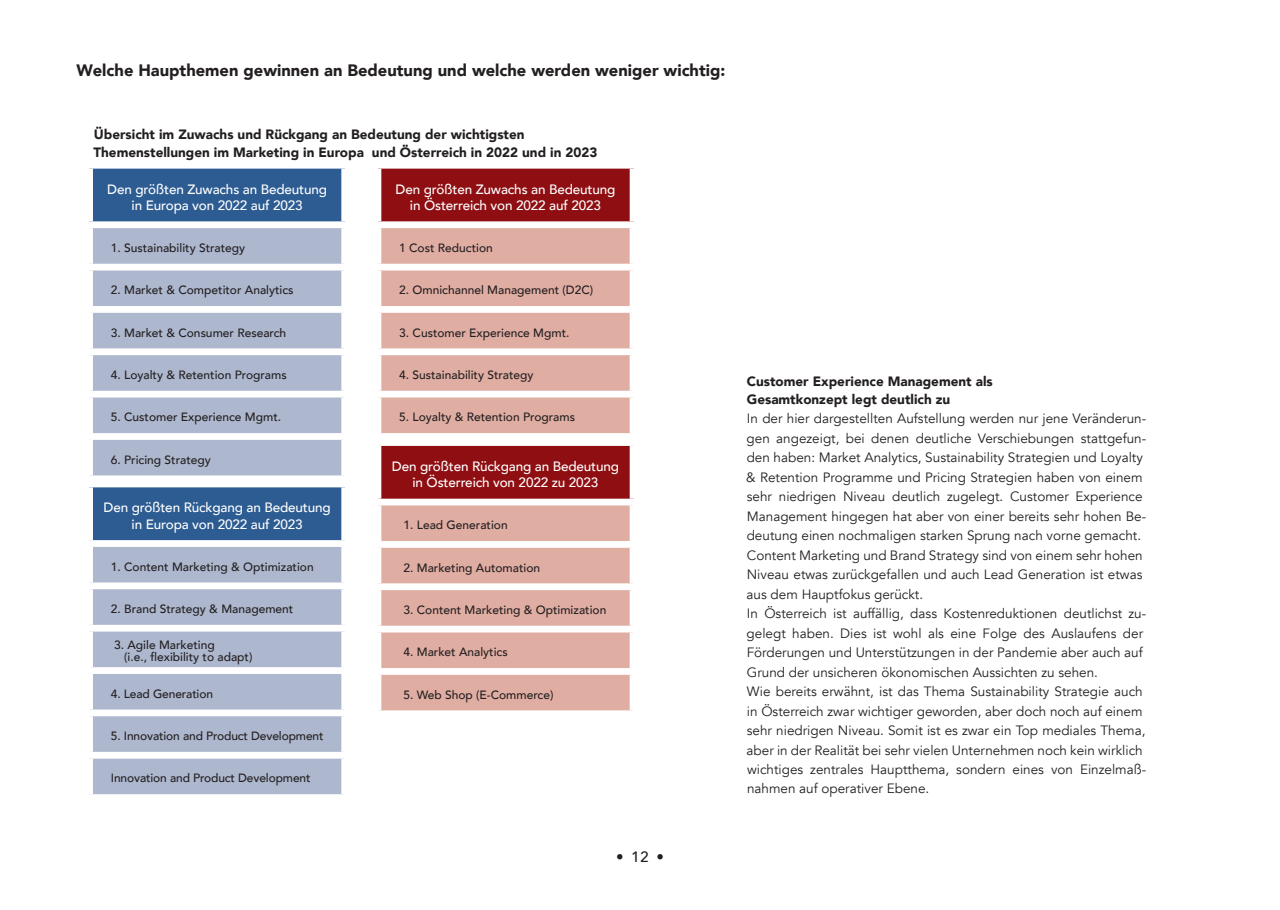
<style>
.page{position:relative;width:1280px;height:910px;background:#fff}
.page>*{position:absolute;margin:0;border:0;box-sizing:border-box;transform-origin:0 0}
.t1{font:900 16.5px "Avenir";color:#231f20}
.t2{font:500 15px "Avenir Next";color:#231f20}
.t3{font:13.5px/19.5px "Avenir";color:#231f20}
.t4{font:500 13.5px/16.2px "Avenir";letter-spacing:-.01em;color:#fff;text-align:center}
.t5{font:900 13.5px/18px "Avenir";color:#231f20}
.t6{font:500 12px/12.1px "Avenir";color:#231f20}
</style>
<div class="page">
<div style="left:90px;top:165px;width:255px;height:60px;background:#2c5c92"></div>
<div style="left:93px;top:228px;width:248px;height:247px;background:#adb7ce"></div>
<div style="left:86px;top:162px;width:262px;height:7px;background:#fff"></div>
<div style="left:86px;top:169px;width:7px;height:52px;background:#fff"></div>
<div style="left:341px;top:169px;width:7px;height:52px;background:#fff"></div>
<div style="left:86px;top:221px;width:262px;height:7px;background:#fff"></div>
<div style="left:86px;top:264px;width:262px;height:6px;background:#fff"></div>
<div style="left:86px;top:306px;width:262px;height:7px;background:#fff"></div>
<div style="left:86px;top:348px;width:262px;height:7px;background:#fff"></div>
<div style="left:86px;top:391px;width:262px;height:7px;background:#fff"></div>
<div style="left:86px;top:433px;width:262px;height:7px;background:#fff"></div>
<div style="left:90px;top:484px;width:255px;height:59px;background:#2c5c92"></div>
<div style="left:93px;top:547px;width:248px;height:247px;background:#adb7ce"></div>
<div style="left:86px;top:481px;width:262px;height:6px;background:#fff"></div>
<div style="left:86px;top:487px;width:7px;height:53px;background:#fff"></div>
<div style="left:341px;top:487px;width:7px;height:53px;background:#fff"></div>
<div style="left:86px;top:540px;width:262px;height:7px;background:#fff"></div>
<div style="left:86px;top:582px;width:262px;height:7px;background:#fff"></div>
<div style="left:86px;top:625px;width:262px;height:7px;background:#fff"></div>
<div style="left:86px;top:667px;width:262px;height:7px;background:#fff"></div>
<div style="left:86px;top:709px;width:262px;height:7px;background:#fff"></div>
<div style="left:86px;top:752px;width:262px;height:7px;background:#fff"></div>
<div style="left:378px;top:442px;width:255px;height:60px;background:#8e0e12"></div>
<div style="left:381px;top:505px;width:249px;height:205px;background:#e0ada3"></div>
<div style="left:375px;top:439px;width:261px;height:7px;background:#fff"></div>
<div style="left:375px;top:446px;width:6px;height:53px;background:#fff"></div>
<div style="left:630px;top:446px;width:6px;height:53px;background:#fff"></div>
<div style="left:375px;top:499px;width:261px;height:6px;background:#fff"></div>
<div style="left:375px;top:541px;width:261px;height:7px;background:#fff"></div>
<div style="left:375px;top:583px;width:261px;height:7px;background:#fff"></div>
<div style="left:375px;top:626px;width:261px;height:6px;background:#fff"></div>
<div style="left:375px;top:668px;width:261px;height:7px;background:#fff"></div>
<div style="left:378px;top:165px;width:255px;height:60px;background:#8e0e12"></div>
<div style="left:381px;top:228px;width:249px;height:205px;background:#e0ada3"></div>
<div style="left:375px;top:162px;width:261px;height:7px;background:#fff"></div>
<div style="left:375px;top:169px;width:6px;height:52px;background:#fff"></div>
<div style="left:630px;top:169px;width:6px;height:52px;background:#fff"></div>
<div style="left:375px;top:221px;width:261px;height:7px;background:#fff"></div>
<div style="left:375px;top:264px;width:261px;height:6px;background:#fff"></div>
<div style="left:375px;top:306px;width:261px;height:7px;background:#fff"></div>
<div style="left:375px;top:348px;width:261px;height:7px;background:#fff"></div>
<div style="left:375px;top:391px;width:261px;height:7px;background:#fff"></div>
<p class="t1" style="left:77px;top:56px;width:650px">Welche Haupthemen gewinnen an Bedeutung und welche werden weniger wichtig:</p>
<p class="t5" style="left:93px;top:125px;width:505px">Übersicht im Zuwachs und Rückgang an Bedeutung der wichtigsten<br>Themenstellungen im Marketing in Europa und Österreich in 2022 und in 2023</p>
<p class="t4" style="left:107px;top:180px;width:221px">Den größten Zuwachs an Bedeutung in Europa von 2022 auf 2023</p>
<p class="t6" style="left:111px;top:241px;width:136px">1. Sustainability Strategy</p>
<p class="t6" style="left:111px;top:283px;width:184px">2. Market &amp; Competitor Analytics</p>
<p class="t6" style="left:111px;top:326px;width:177px">3. Market &amp; Consumer Research</p>
<p class="t6" style="left:111px;top:368px;width:177px">4. Loyalty &amp; Retention Programs</p>
<p class="t6" style="left:111px;top:410px;width:172px">5. Customer Experience Mgmt.</p>
<p class="t6" style="left:111px;top:453px;width:102px">6. Pricing Strategy</p>
<p class="t4" style="left:103px;top:499px;width:229px">Den größten Rückgang an Bedeutung in Europa von 2022 auf 2023</p>
<p class="t6" style="left:111px;top:560px;width:204px">1. Content Marketing &amp; Optimization</p>
<p class="t6" style="left:111px;top:602px;width:184px">2. Brand Strategy &amp; Management</p>
<p class="t6" style="left:124px;top:638px;width:130px;text-indent:-10px">3. Agile Marketing<br>(i.e., flexibility to adapt)</p>
<p class="t6" style="left:111px;top:687px;width:104px">4. Lead Generation</p>
<p class="t6" style="left:111px;top:729px;width:214px">5. Innovation and Product Development</p>
<p class="t6" style="left:111px;top:771px;width:201px">Innovation and Product Development</p>
<p class="t4" style="left:395px;top:180px;width:221px">Den größten Zuwachs an Bedeutung in Österreich von 2022 auf 2023</p>
<p class="t6" style="left:399px;top:241px;width:95px">1 Cost Reduction</p>
<p class="t6" style="left:399px;top:283px;width:196px">2. Omnichannel Management (D2C)</p>
<p class="t6" style="left:399px;top:326px;width:172px">3. Customer Experience Mgmt.</p>
<p class="t6" style="left:399px;top:368px;width:136px">4. Sustainability Strategy</p>
<p class="t6" style="left:399px;top:410px;width:177px">5. Loyalty &amp; Retention Programs</p>
<p class="t4" style="left:392px;top:457px;width:229px">Den größten Rückgang an Bedeutung in Österreich von 2022 zu 2023</p>
<p class="t6" style="left:403px;top:518px;width:106px">1. Lead Generation</p>
<p class="t6" style="left:403px;top:561px;width:138px">2. Marketing Automation</p>
<p class="t6" style="left:403px;top:603px;width:204px">3. Content Marketing &amp; Optimization</p>
<p class="t6" style="left:403px;top:645px;width:106px">4. Market Analytics</p>
<p class="t6" style="left:403px;top:688px;width:151px">5. Web Shop (E-Commerce)</p>
<p class="t2" style="left:616px;top:844px;width:49px">•12•</p>
<p class="t5" style="left:747px;top:371px;width:247px">Customer Experience Management als<br>Gesamtkonzept legt deutlich zu</p>
<p class="t3" style="left:746px;top:409px;width:402px">In der hier dargestellten Aufstellung werden nur jene Veränderun&shy;gen angezeigt, bei denen deutliche Verschiebungen stattgefun&shy;den haben: Market Analytics, Sustainability Strategien und Loyalty &amp; Retention Programme und Pricing Strategien haben von einem sehr niedrigen Niveau deutlich zugelegt. Customer Experience Management hingegen hat aber von einer bereits sehr hohen Be&shy;deutung einen nochmaligen starken Sprung nach vorne gemacht.<br>Content Marketing und Brand Strategy sind von einem sehr hohen Niveau etwas zurückgefallen und auch Lead Generation ist etwas aus dem Hauptfokus gerückt.<br>In Österreich ist auffällig, dass Kostenreduktionen deutlichst zu&shy;gelegt haben. Dies ist wohl als eine Folge des Auslaufens der Förderungen und Unterstützungen in der Pandemie aber auch auf Grund der unsicheren ökonomischen Aussichten zu sehen.<br>Wie bereits erwähnt, ist das Thema Sustainability Strategie auch in Österreich zwar wichtiger geworden, aber doch noch auf einem sehr niedrigen Niveau. Somit ist es zwar ein Top mediales Thema, aber in der Realität bei sehr vielen Unternehmen noch kein wirklich wichtiges zentrales Hauptthema, sondern eines von Einzelmaß&shy;nahmen auf operativer Ebene.</p>
</div>
